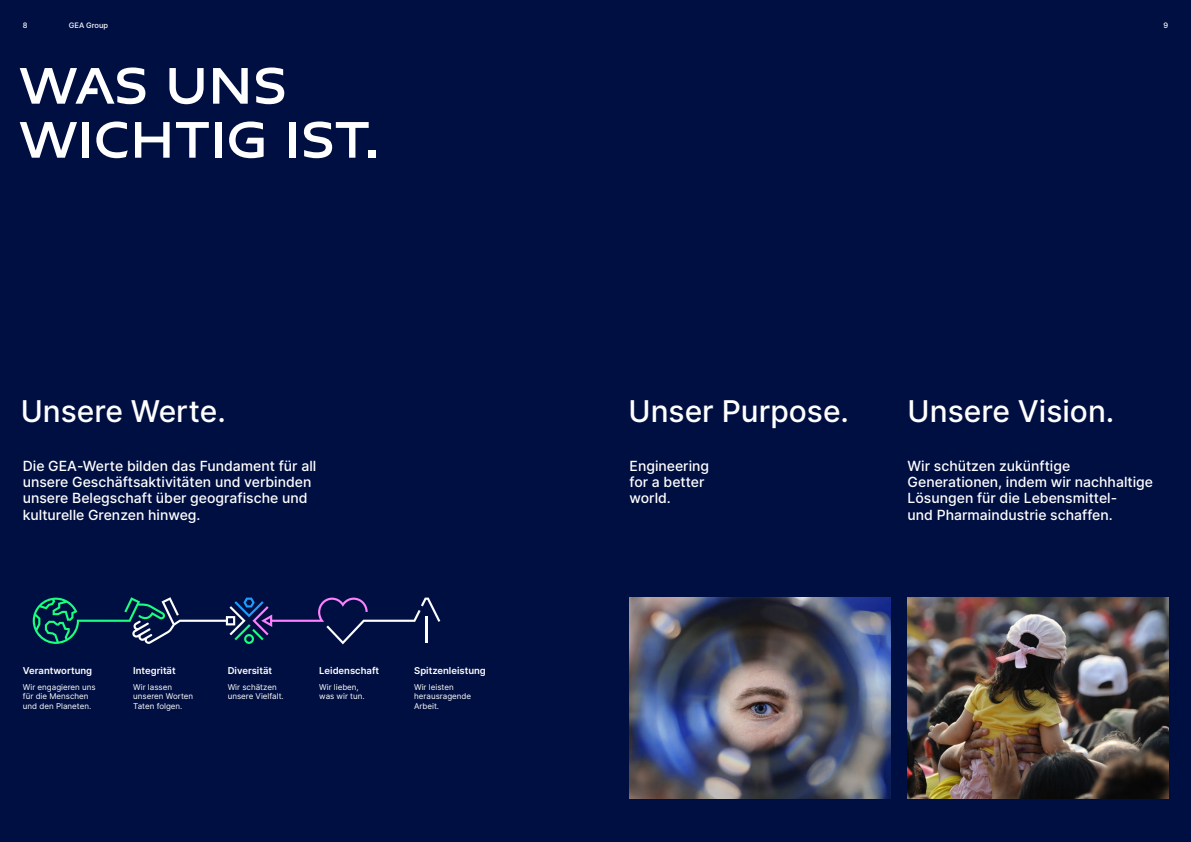
<style>
.page{position:relative;width:1191px;height:842px;background:#000f41}
.page>*{position:absolute;margin:0;border:0;box-sizing:border-box;transform-origin:0 0}
.t1{font:700 54px/54px "GEA Sans";color:#fff}
.t2{font:500 30px "Inter";color:#fff}
.t3{font:500 14px/16.1px "Inter";color:#fff}
.t4{font:600 9.5px "Inter";color:#fff}
.t5{font:8px/9.6px "Inter";color:#fff}
.t6{font:500 7.5px "Inter";color:#fff}
</style>
<div class="page">
<img style="left:629px;top:597px;width:261px;height:202px">
<img style="left:907px;top:597px;width:261px;height:202px">
<svg style="left:33px;top:597px;width:407px;height:47px"></svg>
<p class="t6" style="left:23px;top:20px;width:6px">8</p>
<p class="t6" style="left:69px;top:20px;width:41px">GEA Group</p>
<p class="t6" style="left:1163px;top:20px;width:6px">9</p>
<h1 class="t1" style="left:19px;top:57px;width:362px">WAS UNS<br>WICHTIG IST.</h1>
<h2 class="t2" style="left:21px;top:389px;width:207px">Unsere Werte.</h2>
<h2 class="t2" style="left:628px;top:389px;width:222px">Unser Purpose.</h2>
<h2 class="t2" style="left:907px;top:389px;width:208px">Unsere Vision.</h2>
<p class="t3" style="left:629px;top:458px;width:81px">Engineering for a better world.</p>
<p class="t3" style="left:907px;top:458px;width:247px">Wir schützen zukünftige<br>Generationen, indem wir nachhaltige<br>Lösungen für die Lebensmittel-<br>und Pharmaindustrie schaffen.</p>
<p class="t3" style="left:23px;top:458px;width:295px">Die GEA-Werte bilden das Fundament für all unsere Geschäftsaktivitäten und verbinden unsere Belegschaft über geografische und kulturelle Grenzen hinweg.</p>
<p class="t4" style="left:23px;top:664px;width:71px">Verantwortung</p>
<p class="t5" style="left:23px;top:682px;width:74px">Wir engagieren uns für die Menschen und den Planeten.</p>
<p class="t4" style="left:133px;top:664px;width:44px">Integrität</p>
<p class="t5" style="left:133px;top:682px;width:62px">Wir lassen unseren Worten<br>Taten folgen.</p>
<p class="t4" style="left:228px;top:664px;width:46px">Diversität</p>
<p class="t5" style="left:228px;top:682px;width:58px">Wir schätzen unsere Vielfalt.</p>
<p class="t4" style="left:319px;top:664px;width:62px">Leidenschaft</p>
<p class="t5" style="left:319px;top:682px;width:47px">Wir lieben, was wir tun.</p>
<p class="t4" style="left:414px;top:664px;width:73px">Spitzenleistung</p>
<p class="t5" style="left:414px;top:682px;width:59px">Wir leisten herausragende<br>Arbeit.</p>
</div>
